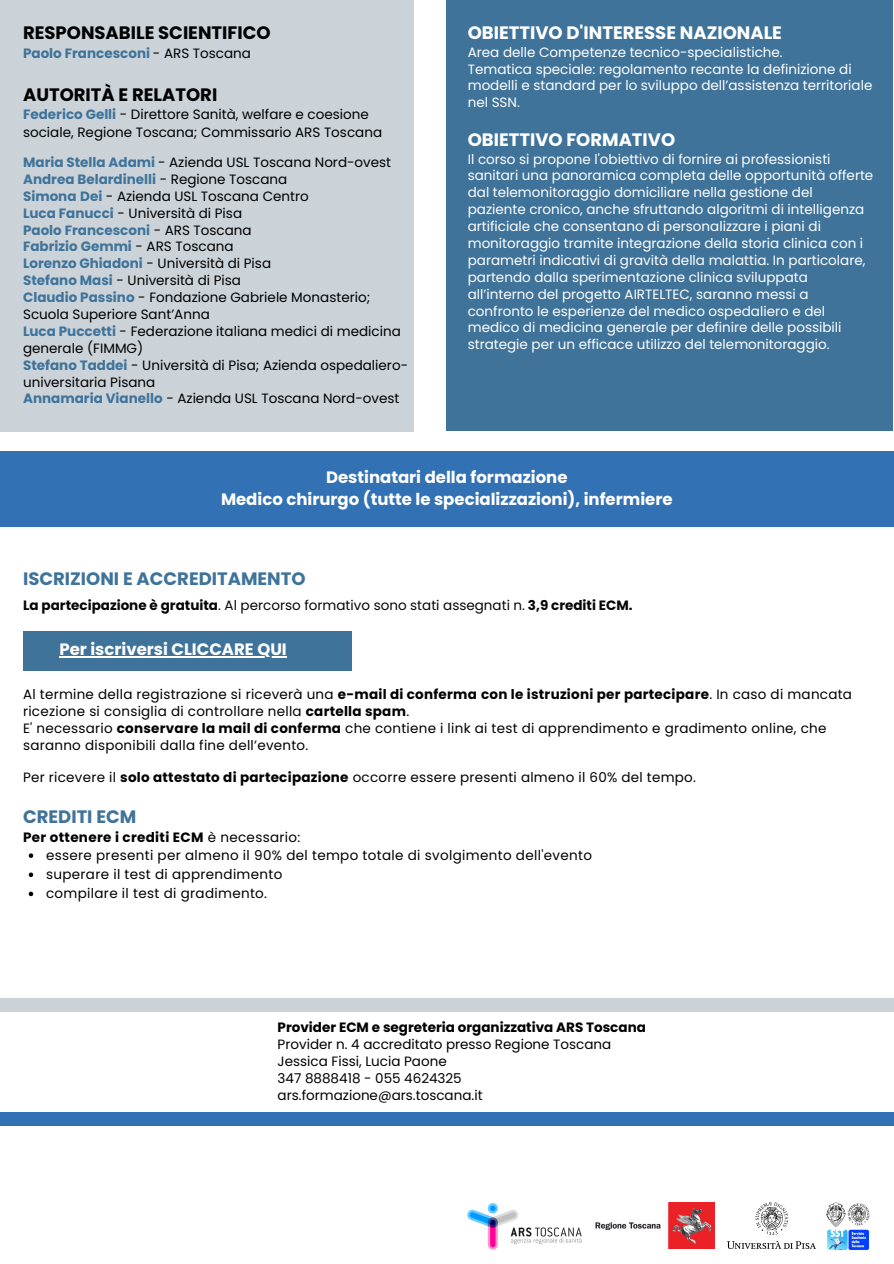
<style>
.page{position:relative;width:894px;height:1264px;background:#fff}
.page>*{position:absolute;margin:0;border:0;box-sizing:border-box;transform-origin:0 0}
.t1{font:700 18px "Poppins";color:#fff}
.t2{font:700 18px "Poppins";color:#000}
.t3{font:700 18px "Poppins";color:#3f739a}
.t4{font:700 16.5px/22.5px "Poppins";color:#fff;text-align:center}
.t5{font:13.5px/16.8px "Poppins";color:#fff}
.t6{font:13.5px/16.8px "Poppins";color:#000}
.t7{font:13.5px/17px "Poppins";letter-spacing:.02em;color:#000}
.t8{font:13.5px "Poppins";letter-spacing:.025em;color:#000}
.t9{font:700 13.5px "Poppins";color:#3f739a}
.t10{font:13.5px "Poppins";color:#050707}
.t11{font:700 13.5px "Poppins";color:#000}
.t12{font:700 13.5px "Poppins";letter-spacing:.025em;color:#000}
.s1{font-weight:400;color:#000}
.s2{font-weight:700;color:#3f739a}
.s3{font-weight:700}
.s4{font-weight:400}
</style>
<div class="page">
<div style="left:0;top:0;width:414px;height:431px;background:#cbd3d9"></div>
<div style="left:446px;top:0;width:446px;height:431px;background:#3f739a"></div>
<div style="left:23px;top:630px;width:328px;height:40px;background:#3f739a"></div>
<hr style="left:59px;top:656px;width:228px;height:1px;background:#fff">
<div style="left:0;top:998px;width:893px;height:13px;background:#cbd3d9"></div>
<div style="left:0;top:1112px;width:893px;height:13px;background:#3272b4"></div>
<div style="left:0;top:451px;width:893px;height:75px;background:#3272b4"></div>
<svg style="left:29px;top:853px;width:4px;height:4px"></svg>
<svg style="left:29px;top:872px;width:4px;height:5px"></svg>
<svg style="left:29px;top:891px;width:4px;height:5px"></svg>
<img style="left:467px;top:1203px;width:114px;height:46px">
<img style="left:595px;top:1202px;width:119px;height:46px">
<img style="left:727px;top:1202px;width:87px;height:46px">
<img style="left:826px;top:1202px;width:44px;height:49px">
<h1 class="t2" style="left:23px;top:20px;width:249px">RESPONSABILE SCIENTIFICO</h1>
<p class="t9" style="left:23px;top:44px;width:229px">Paolo Francesconi <span class="s1">- ARS Toscana</span></p>
<h1 class="t2" style="left:23px;top:82px;width:196px">AUTORITÀ E RELATORI</h1>
<p class="t6" style="left:23px;top:106px;width:360px;line-height:17.2px"><span class="s2">Federico Gelli</span> - Direttore Sanità, welfare e coesione sociale, Regione Toscana; Commissario ARS Toscana</p>
<p class="t6" style="left:23px;top:154px;width:369px"><span class="s2">Maria Stella Adami</span> - Azienda USL Toscana Nord-ovest</p>
<p class="t9" style="left:23px;top:170px;width:266px">Andrea Belardinelli <span class="s1">- Regione Toscana</span></p>
<p class="t6" style="left:23px;top:188px;width:287px"><span class="s2">Simona Dei</span> - Azienda USL Toscana Centro</p>
<p class="t6" style="left:23px;top:204px;width:220px"><span class="s2">Luca Fanucci</span> - Università di Pisa</p>
<p class="t9" style="left:23px;top:220px;width:230px">Paolo Francesconi <span class="s1">- ARS Toscana</span></p>
<p class="t9" style="left:23px;top:237px;width:212px">Fabrizio Gemmi <span class="s1">- ARS Toscana</span></p>
<p class="t6" style="left:23px;top:255px;width:249px"><span class="s2">Lorenzo Ghiadoni</span> - Università di Pisa</p>
<p class="t6" style="left:23px;top:272px;width:219px"><span class="s2">Stefano Masi</span> - Università di Pisa</p>
<p class="t6" style="left:23px;top:289px;width:348px"><span class="s2">Claudio Passino</span> - Fondazione Gabriele Monasterio;<br>Scuola Superiore Sant’Anna</p>
<p class="t6" style="left:23px;top:323px;width:379px"><span class="s2">Luca Puccetti</span> - Federazione italiana medici di medicina generale (FIMMG)</p>
<p class="t6" style="left:23px;top:356px;width:386px"><span class="s2">Stefano Taddei</span> - Università di Pisa; Azienda ospedaliero&shy;universitaria Pisana</p>
<h3 class="t6" style="left:23px;top:390px;width:378px"><span class="s2">Annamaria Vianello</span> - Azienda USL Toscana Nord-ovest</h3>
<h1 class="t1" style="left:467px;top:20px;width:316px">OBIETTIVO D'INTERESSE NAZIONALE</h1>
<p class="t5" style="left:467px;top:43px;width:406px">Area delle Competenze tecnico-specialistiche.<br>Tematica speciale: regolamento recante la definizione di modelli e standard per lo sviluppo dell’assistenza territoriale nel SSN.</p>
<h1 class="t1" style="left:467px;top:127px;width:209px">OBIETTIVO FORMATIVO</h1>
<p class="t5" style="left:467px;top:150px;width:407px">Il corso si propone l'obiettivo di fornire ai professionisti sanitari una panoramica completa delle opportunità offerte dal telemonitoraggio domiciliare nella gestione del paziente cronico, anche sfruttando algoritmi di intelligenza artificiale che consentano di personalizzare i piani di monitoraggio tramite integrazione della storia clinica con i parametri indicativi di gravità della malattia. In particolare, partendo dalla sperimentazione clinica sviluppata all’interno del progetto AIRTELTEC, saranno messi a confronto le esperienze del medico ospedaliero e del medico di medicina generale per definire delle possibili strategie per un efficace utilizzo del telemonitoraggio.</p>
<p class="t4" style="left:221px;top:465px;width:453px">Destinatari della formazione<br>Medico chirurgo (tutte le specializzazioni), infermiere</p>
<h1 class="t3" style="left:23px;top:566px;width:284px">ISCRIZIONI E ACCREDITAMENTO</h1>
<p class="t10" style="left:23px;top:596px;width:611px"><span class="s3">La partecipazione è gratuita</span>. Al percorso formativo sono stati assegnati n. <span class="s3">3,9 crediti ECM.</span></p>
<p class="t4" style="left:59px;top:638px;width:229px">Per iscriversi CLICCARE QUI</p>
<h3 class="t7" style="left:23px;top:686px;width:830px">Al termine della registrazione si riceverà una <span class="s3">e-mail di conferma con le istruzioni per partecipare</span>. In caso di mancata ricezione si consiglia di controllare nella <span class="s3">cartella spam</span>.</h3>
<p class="t7" style="left:23px;top:720px;width:804px">E' necessario <span class="s3">conservare la mail di conferma</span> che contiene i link ai test di apprendimento e gradimento online, che saranno disponibili dalla fine dell’evento.</p>
<p class="t7" style="left:23px;top:769px;width:674px">Per ricevere il <span class="s3">solo attestato di partecipazione</span> occorre essere presenti almeno il 60% del tempo.</p>
<p class="t3" style="left:23px;top:804px;width:115px">CREDITI ECM</p>
<p class="t12" style="left:23px;top:828px;width:279px">Per ottenere i crediti ECM <span class="s4">è necessario:</span></p>
<p class="t8" style="left:46px;top:846px;width:547px">essere presenti per almeno il 90% del tempo totale di svolgimento dell'evento</p>
<p class="t8" style="left:46px;top:865px;width:238px">superare il test di apprendimento</p>
<p class="t8" style="left:46px;top:884px;width:222px">compilare il test di gradimento.</p>
<p class="t11" style="left:277px;top:1018px;width:369px">Provider ECM e segreteria organizzativa ARS Toscana</p>
<p class="t6" style="left:277px;top:1035px;width:335px">Provider n. 4 accreditato presso Regione Toscana</p>
<p class="t6" style="left:277px;top:1052px;width:170px">Jessica Fissi, Lucia Paone</p>
<p class="t6" style="left:277px;top:1069px;width:186px">347 8888418 - 055 4624325</p>
<p class="t6" style="left:277px;top:1086px;width:206px">ars.formazione@ars.toscana.it</p>
</div>
